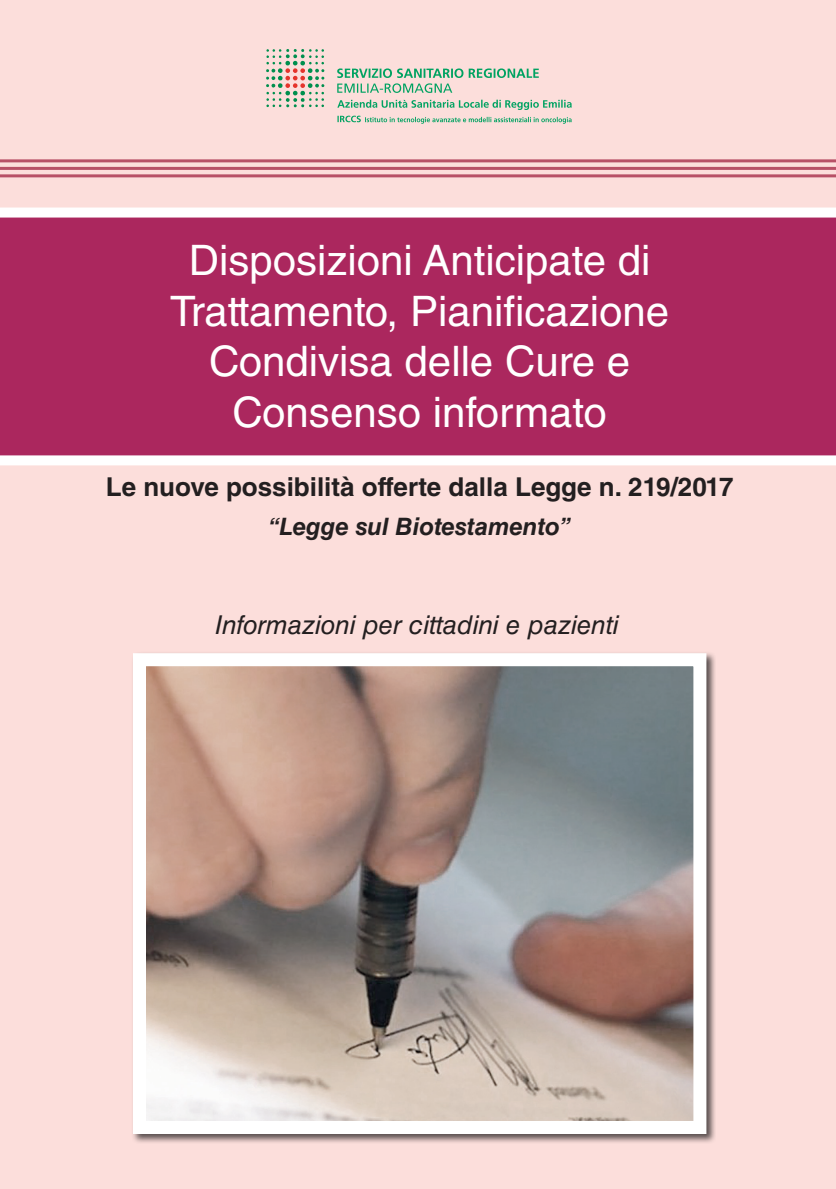
<style>
.page{position:relative;width:836px;height:1189px;background:#fcdedb}
.page>*{position:absolute;margin:0;border:0;box-sizing:border-box;transform-origin:0 0}
.t1{font:42px/50.4px "Helvetica LT Std";color:#fff;text-align:center}
.t2{font:700 26px "Helvetica LT Std";color:#231f20}
.t3{font:italic 26px "Helvetica LT Std";color:#231f20}
.t4{font:italic 700 24px "Helvetica LT Std";color:#231f20}
</style>
<div class="page">
<svg style="left:337px;top:68px;width:202px;height:25px"></svg>
<svg style="left:337px;top:100px;width:234px;height:10px"></svg>
<svg style="left:337px;top:116px;width:234px;height:8px"></svg>
<svg style="left:266px;top:49px;width:58px;height:59px"></svg>
<hr style="left:0;top:159px;width:836px;height:3px;background:#bb5c77">
<hr style="left:0;top:167px;width:836px;height:3px;background:#bb5c77">
<hr style="left:0;top:174px;width:836px;height:3px;background:#bb5c77">
<svg style="left:0;top:208px;width:836px;height:257px;background:#b13769"></svg>
<div style="left:131px;top:651px;width:585px;height:493px;background:#231f20;opacity:.75"></div>
<img style="left:147px;top:667px;width:545px;height:453px">
<div style="left:133px;top:653px;width:573px;height:481px;border:13px solid #fff"></div>
<p class="t1" style="left:170px;top:235px;width:500px">Disposizioni Anticipate di<br>Trattamento, Pianificazione<br>Condivisa delle Cure e</p>
<p class="t1" style="left:232px;top:387px;width:376px">Consenso informato</p>
<p class="t2" style="left:106px;top:471px;width:629px">Le nuove possibilità offerte dalla Legge n. 219/2017</p>
<p class="t4" style="left:269px;top:512px;width:303px">“Legge sul Biotestamento”</p>
<p class="t3" style="left:215px;top:610px;width:405px">Informazioni per cittadini e pazienti</p>
</div>
